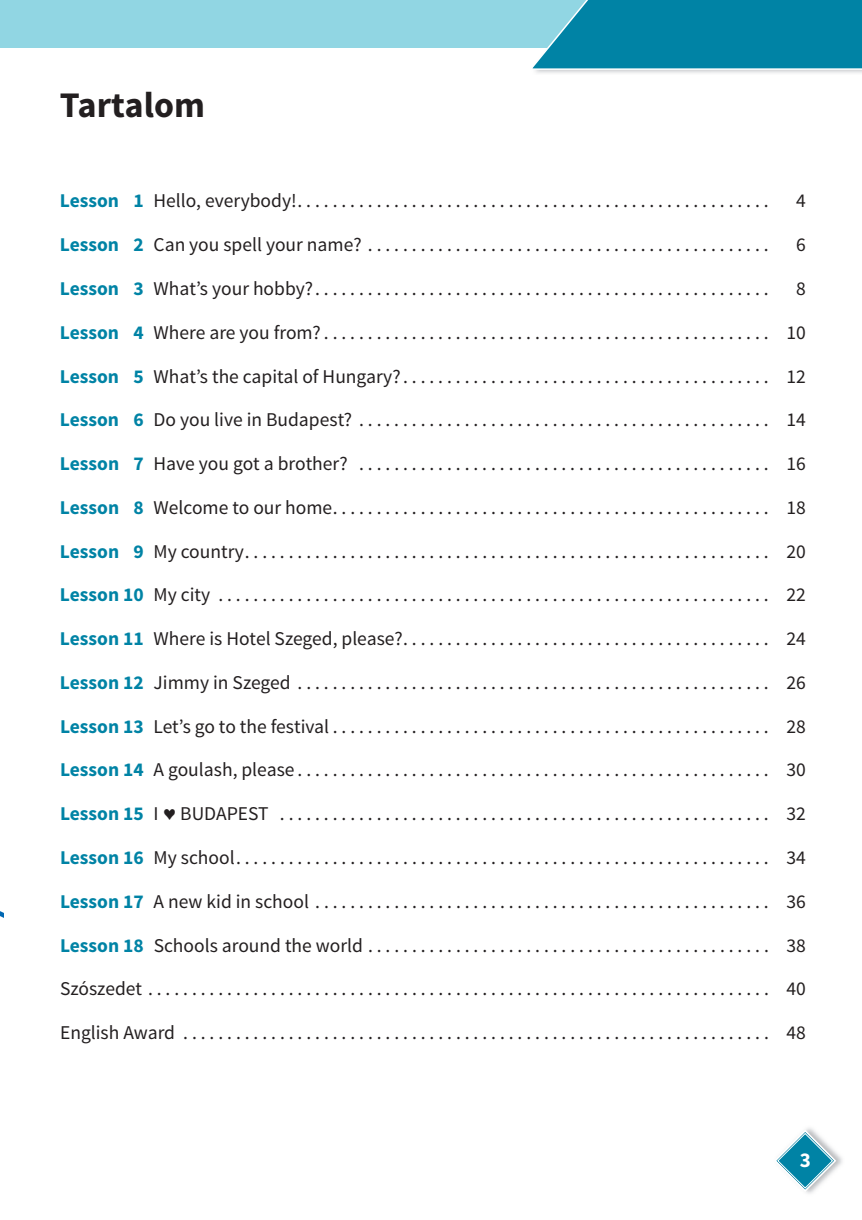
<style>
.page{position:relative;width:862px;height:1220px;background:#fff}
.page>*{position:absolute;margin:0;border:0;box-sizing:border-box;transform-origin:0 0}
.t1{font:700 36px "Source Sans Pro";color:#231f20}
.t2{font:700 21px "Source Sans Pro";color:#fff}
.t3{font:19.5px "Source Sans Pro";color:#231f20}
.s1{font-weight:700;color:#0083a5}
</style>
<div class="page">
<hr style="left:0;top:0;width:4px;height:48px;background:#91d6e3">
<div style="left:4px;top:0;width:857px;height:48px;background:#91d6e3"></div>
<img style="left:808px;top:1153px;width:34px;height:41px">
<svg style="left:776px;top:1128px;width:61px;height:65px"></svg>
<svg style="left:0;top:911px;width:4px;height:7px"></svg>
<svg style="left:532px;top:0;width:330px;height:71px;background:#178ead"></svg>
<h1 class="t1" style="left:60px;top:82px;width:146px">Tartalom</h1>
<p class="t3" style="left:60px;top:189px;width:710px"><span class="s1">Lesson 1</span> Hello, everybody! . . . . . . . . . . . . . . . . . . . . . . . . . . . . . . . . . . . . . . . . . . . . . . . . . . . . . .</p>
<p class="t3" style="left:796px;top:189px;width:11px">4</p>
<p class="t3" style="left:60px;top:233px;width:710px"><span class="s1">Lesson 2</span> Can you spell your name? . . . . . . . . . . . . . . . . . . . . . . . . . . . . . . . . . . . . . . . . . . . . . .</p>
<p class="t3" style="left:796px;top:233px;width:11px">6</p>
<p class="t3" style="left:60px;top:276px;width:710px"><span class="s1">Lesson 3</span> What’s your hobby? . . . . . . . . . . . . . . . . . . . . . . . . . . . . . . . . . . . . . . . . . . . . . . . . . . . .</p>
<p class="t3" style="left:796px;top:276px;width:11px">8</p>
<p class="t3" style="left:60px;top:320px;width:747px"><span class="s1">Lesson 4</span> Where are you from? . . . . . . . . . . . . . . . . . . . . . . . . . . . . . . . . . . . . . . . . . . . . . . . . . . . 10</p>
<p class="t3" style="left:60px;top:364px;width:747px"><span class="s1">Lesson 5</span> What’s the capital of Hungary? . . . . . . . . . . . . . . . . . . . . . . . . . . . . . . . . . . . . . . . . . . 12</p>
<p class="t3" style="left:60px;top:408px;width:747px"><span class="s1">Lesson 6</span> Do you live in Budapest? . . . . . . . . . . . . . . . . . . . . . . . . . . . . . . . . . . . . . . . . . . . . . . . 14</p>
<p class="t3" style="left:60px;top:451px;width:747px"><span class="s1">Lesson 7</span> Have you got a brother? . . . . . . . . . . . . . . . . . . . . . . . . . . . . . . . . . . . . . . . . . . . . . . . 16</p>
<p class="t3" style="left:60px;top:495px;width:747px"><span class="s1">Lesson 8</span> Welcome to our home . . . . . . . . . . . . . . . . . . . . . . . . . . . . . . . . . . . . . . . . . . . . . . . . . . 18</p>
<p class="t3" style="left:60px;top:539px;width:747px"><span class="s1">Lesson 9</span> My country . . . . . . . . . . . . . . . . . . . . . . . . . . . . . . . . . . . . . . . . . . . . . . . . . . . . . . . . . . . . 20</p>
<p class="t3" style="left:60px;top:583px;width:747px"><span class="s1">Lesson 10</span> My city . . . . . . . . . . . . . . . . . . . . . . . . . . . . . . . . . . . . . . . . . . . . . . . . . . . . . . . . . . . . . . . 22</p>
<p class="t3" style="left:60px;top:626px;width:747px"><span class="s1">Lesson 11</span> Where is Hotel Szeged, please? . . . . . . . . . . . . . . . . . . . . . . . . . . . . . . . . . . . . . . . . . . 24</p>
<p class="t3" style="left:60px;top:670px;width:747px"><span class="s1">Lesson 12</span> Jimmy in Szeged . . . . . . . . . . . . . . . . . . . . . . . . . . . . . . . . . . . . . . . . . . . . . . . . . . . . . . 26</p>
<p class="t3" style="left:60px;top:714px;width:747px"><span class="s1">Lesson 13</span> Let’s go to the festival . . . . . . . . . . . . . . . . . . . . . . . . . . . . . . . . . . . . . . . . . . . . . . . . . . 28</p>
<p class="t3" style="left:60px;top:758px;width:747px"><span class="s1">Lesson 14</span> A goulash, please . . . . . . . . . . . . . . . . . . . . . . . . . . . . . . . . . . . . . . . . . . . . . . . . . . . . . . 30</p>
<p class="t3" style="left:60px;top:801px;width:747px"><span class="s1">Lesson 15</span> I ♥ BUDAPEST . . . . . . . . . . . . . . . . . . . . . . . . . . . . . . . . . . . . . . . . . . . . . . . . . . . . . . . . 32</p>
<p class="t3" style="left:60px;top:845px;width:747px"><span class="s1">Lesson 16</span> My school . . . . . . . . . . . . . . . . . . . . . . . . . . . . . . . . . . . . . . . . . . . . . . . . . . . . . . . . . . . . . 34</p>
<p class="t3" style="left:60px;top:889px;width:747px"><span class="s1">Lesson 17</span> A new kid in school . . . . . . . . . . . . . . . . . . . . . . . . . . . . . . . . . . . . . . . . . . . . . . . . . . . . 36</p>
<p class="t3" style="left:60px;top:933px;width:747px"><span class="s1">Lesson 18</span> Schools around the world . . . . . . . . . . . . . . . . . . . . . . . . . . . . . . . . . . . . . . . . . . . . . . 38</p>
<p class="t3" style="left:60px;top:976px;width:747px">Szószedet . . . . . . . . . . . . . . . . . . . . . . . . . . . . . . . . . . . . . . . . . . . . . . . . . . . . . . . . . . . . . . . . . . . . . . . 40</p>
<p class="t3" style="left:60px;top:1020px;width:747px">English Award . . . . . . . . . . . . . . . . . . . . . . . . . . . . . . . . . . . . . . . . . . . . . . . . . . . . . . . . . . . . . . . . . . . 48</p>
<p class="t2" style="left:799px;top:1146px;width:13px">3</p>
</div>
